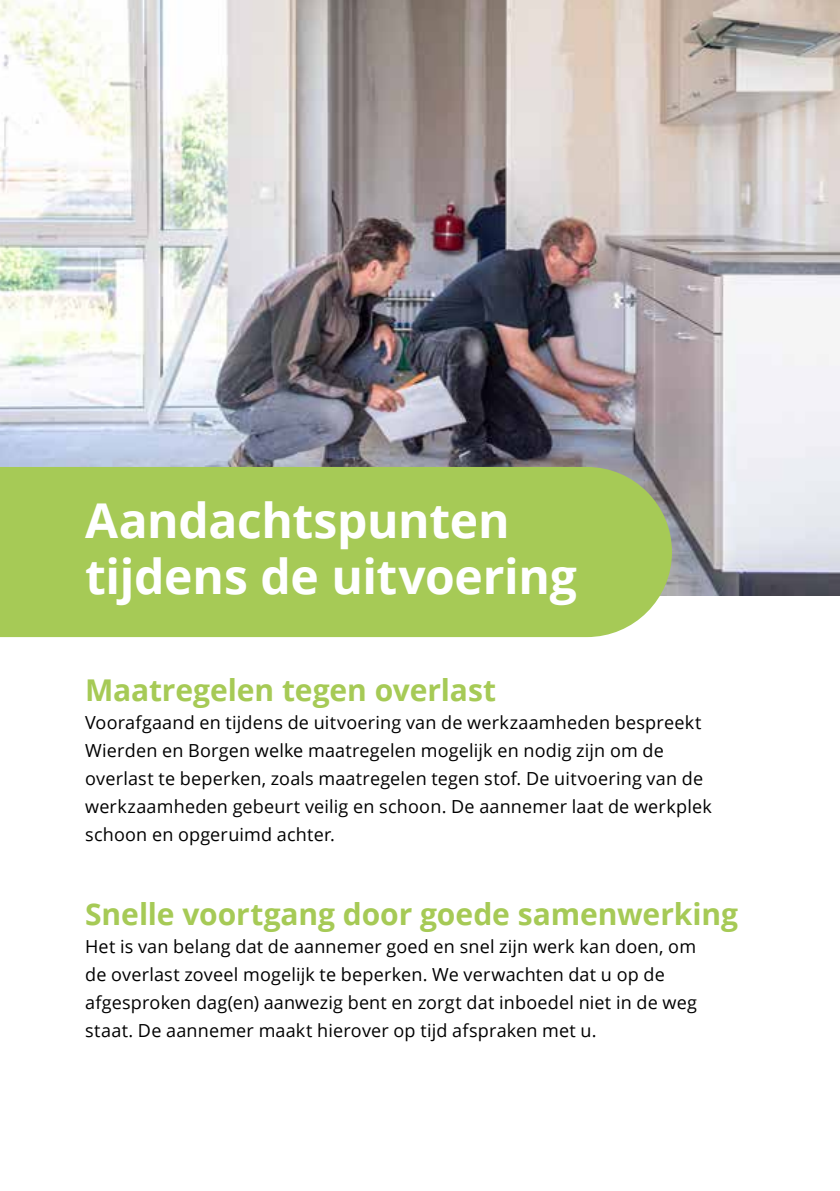
<style>
.page{position:relative;width:840px;height:1191px;background:#fff}
.page>*{position:absolute;margin:0;border:0;box-sizing:border-box;transform-origin:0 0}
.t1{font:700 48px/56px "Open Sans";letter-spacing:-.005em;color:#fff}
.t2{font:700 30px "Open Sans";letter-spacing:-.005em;color:#a6ca56}
.t3{font:18px/28px "Open Sans";letter-spacing:.01em;color:#000}
</style>
<div class="page">
<img style="left:0;top:0;width:839px;height:595px">
<div style="left:0;top:467px;width:671px;height:170px;background:#a6ca56"></div>
<h1 class="t1" style="left:85px;top:491px;width:493px">Aandachtspunten tijdens de uitvoering</h1>
<h2 class="t2" style="left:85px;top:669px;width:412px">Maatregelen tegen overlast</h2>
<p class="t3" style="left:85px;top:708px;width:628px">Voorafgaand en tijdens de uitvoering van de werkzaamheden bespreekt Wierden en Borgen welke maatregelen mogelijk en nodig zijn om de overlast te beperken, zoals maatregelen tegen stof. De uitvoering van de werkzaamheden gebeurt veilig en schoon. De aannemer laat de werkplek schoon en opgeruimd achter.</p>
<h2 class="t2" style="left:85px;top:893px;width:654px">Snelle voortgang door goede samenwerking</h2>
<p class="t3" style="left:85px;top:932px;width:613px">Het is van belang dat de aannemer goed en snel zijn werk kan doen, om de overlast zoveel mogelijk te beperken. We verwachten dat u op de afgesproken dag(en) aanwezig bent en zorgt dat inboedel niet in de weg staat. De aannemer maakt hierover op tijd afspraken met u.</p>
</div>
